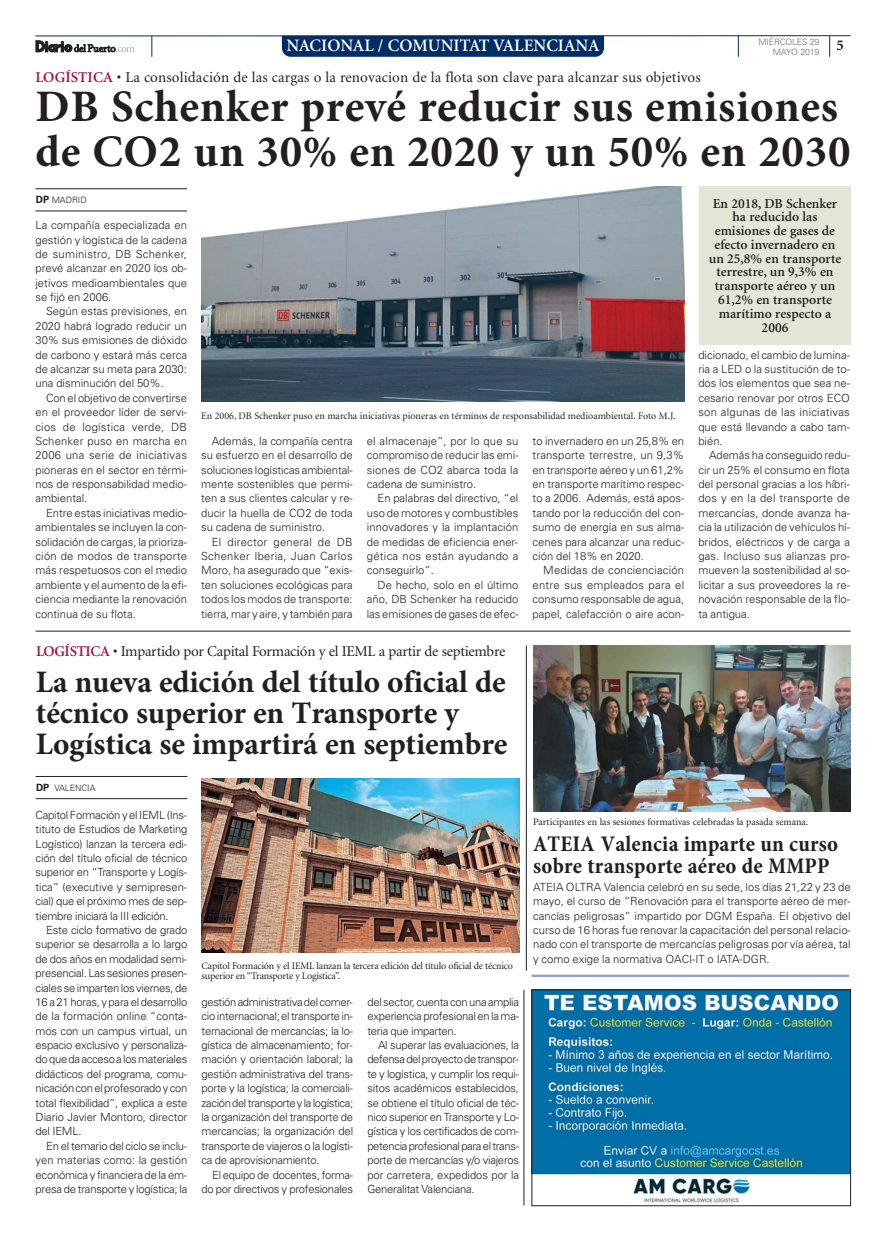
<style>
.page{position:relative;width:886px;height:1241px;background:#fff}
.page>*{position:absolute;margin:0;border:0;box-sizing:border-box;transform-origin:0 0}
.t1{font:700 45px/45px "Minion Pro";letter-spacing:.015em;color:#231f20}
.t2{font:700 31.25px/31.2px "Minion Pro";letter-spacing:-.005em;color:#231f20}
.t3{font:700 condensed 22.5px/22.5px "Minion Pro";letter-spacing:.01em;color:#231f20}
.t4{font:600 17.5px "Minion";color:#fff}
.t5{font:15px "Minion";letter-spacing:.01em;color:#231f20}
.t6{font:15px "Minion";letter-spacing:-.02em;color:#231f20}
.t7{font:700 15px "Minion";color:#231f20}
.t8{font:600 13.75px/13.8px "Minion";color:#231f20;text-align:center}
.t9{font:300 11.25px/14.4px "Univers";color:#231f20;text-align:justify}
.t10{font:300 11.25px/14.4px "Univers";letter-spacing:-.02em;color:#231f20;text-align:right}
.t11{font:10px "Minion";color:#231f20}
.t12{font:10px/10px "Minion";letter-spacing:-.02em;color:#231f20}
.t13{font:300 8.75px/9.2px "Univers";letter-spacing:-.015em;color:#6d6e70;text-align:right}
.t14{font:300 8.75px "Univers";color:#231f20}
.s1{font-weight:600;color:#a10e45}
.s2{font-weight:700;font-size:10px}
</style>
<div class="page">
<div style="left:282px;top:36px;width:322px;height:21px;background:#002d65"></div>
<svg style="left:738px;top:36px;width:1px;height:21px"></svg>
<svg style="left:829px;top:36px;width:1px;height:21px"></svg>
<svg style="left:152px;top:36px;width:1px;height:21px"></svg>
<hr style="left:35px;top:35px;width:815px;height:1px;background:#002d65">
<svg style="left:36px;top:41px;width:99px;height:12px"></svg>
<hr style="left:35px;top:630px;width:815px;height:1px;background:#231f20">
<hr style="left:524px;top:989px;width:1px;height:216px;background:#231f20">
<hr style="left:531px;top:974px;width:318px;height:2px;background:#99a3c4">
<hr style="left:35px;top:188px;width:152px;height:1px;background:#231f20">
<hr style="left:35px;top:211px;width:152px;height:1px;background:#231f20">
<img style="left:201px;top:187px;width:484px;height:214px">
<div style="left:699px;top:186px;width:151px;height:158px;background:#e3e5d7"></div>
<img style="left:534px;top:991px;width:315px;height:212px">
<div style="left:532px;top:989px;width:319px;height:216px;border:1px solid #231f20"></div>
<hr style="left:36px;top:776px;width:151px;height:1px;background:#231f20">
<hr style="left:36px;top:798px;width:151px;height:1px;background:#231f20">
<img style="left:201px;top:778px;width:318px;height:174px">
<hr style="left:526px;top:645px;width:1px;height:325px;background:#231f20">
<img style="left:533px;top:645px;width:318px;height:166px">
<p class="t13" style="left:758px;top:38px;width:62px">MIÉRCOLES 29<br>MAYO 2019</p>
<h3 class="t4" style="left:286px;top:39px;width:314px">NACIONAL / COMUNITAT VALENCIANA</h3>
<h3 class="t7" style="left:836px;top:39px;width:9px">5</h3>
<h3 class="t5" style="left:35px;top:71px;width:667px"><span class="s1">LOGÍSTICA</span> • La consolidación de las cargas o la renovacion de la flota son clave para alcanzar sus objetivos</h3>
<h1 class="t1" style="left:35px;top:88px;width:816px">DB Schenker prevé reducir sus emisiones de CO2 un 30% en 2020 y un 50% en 2030</h1>
<p class="t14" style="left:36px;top:197px;width:52px"><span class="s2">DP</span> MADRID</p>
<p class="t9" style="left:35px;top:219px;width:153px">La compañía especializada en gestión y logística de la cadena de suministro, DB Schenker, prevé alcanzar en 2020 los ob&shy;jetivos medioambientales que se fijó en 2006.</p>
<p class="t9" style="left:35px;top:305px;width:153px;text-indent:11px">Según estas previsiones, en 2020 habrá logrado reducir un 30% sus emisiones de dióxido de carbono y estará más cerca de alcanzar su meta para 2030: una disminución del 50%.</p>
<p class="t9" style="left:35px;top:391px;width:153px;text-indent:11px">Con el objetivo de convertirse en el proveedor líder de servi&shy;cios de logística verde, DB Schenker puso en marcha en 2006 una serie de iniciativas pioneras en el sector en térmi&shy;nos de responsabilidad medio&shy;ambiental.</p>
<p class="t9" style="left:35px;top:506px;width:153px;text-indent:11px">Entre estas iniciativas medio&shy;ambientales se incluyen la con&shy;solidación de cargas, la prioriza&shy;ción de modos de transporte más respetuosos con el medio ambiente y el aumento de la efi&shy;ciencia mediante la renovación continua de su flota.</p>
<p class="t11" style="left:201px;top:411px;width:476px">En 2006, DB Schenker puso en marcha iniciativas pioneras en términos de responsabilidad medioambiental. Foto M.J.</p>
<p class="t9" style="left:201px;top:434px;width:153px;text-indent:11px">Además, la compañía centra su esfuerzo en el desarrollo de soluciones logísticas ambiental&shy;mente sostenibles que permi&shy;ten a sus clientes calcular y re&shy;ducir la huella de CO2 de toda su cadena de suministro.</p>
<p class="t9" style="left:201px;top:535px;width:153px;text-indent:11px">El director general de DB Schenker Iberia, Juan Carlos Moro, ha asegurado que “exis&shy;ten soluciones ecológicas para todos los modos de transporte: tierra, mar y aire, y también para</p>
<p class="t9" style="left:367px;top:434px;width:153px">el almacenaje”, por lo que su compromiso de reducir las emi&shy;siones de CO2 abarca toda la cadena de suministro.</p>
<p class="t9" style="left:367px;top:492px;width:153px;text-indent:11px">En palabras del directivo, “el uso de motores y combustibles innovadores y la implantación de medidas de eficiencia ener&shy;gética nos están ayudando a conseguirlo”.</p>
<p class="t9" style="left:367px;top:578px;width:153px;text-indent:11px">De hecho, solo en el último año, DB Schenker ha reducido las emisiones de gases de efec-</p>
<p class="t9" style="left:533px;top:434px;width:153px">to invernadero en un 25,8% en transporte terrestre, un 9,3% en transporte aéreo y un 61,2% en transporte marítimo respec&shy;to a 2006. Además, está apos&shy;tando por la reducción del con&shy;sumo de energía en sus alma&shy;cenes para alcanzar una reduc&shy;ción del 18% en 2020.</p>
<p class="t9" style="left:533px;top:564px;width:153px;text-indent:11px">Medidas de concienciación entre sus empleados para el consumo responsable de agua, papel, calefacción o aire acon-</p>
<h3 class="t6" style="left:36px;top:645px;width:471px"><span class="s1">LOGÍSTICA</span> • Impartido por Capital Formación y el IEML a partir de septiembre</h3>
<h2 class="t2" style="left:36px;top:668px;width:473px">La nueva edición del título oficial de técnico superior en Transporte y<br>Logística se impartirá en septiembre</h2>
<p class="t14" style="left:36px;top:784px;width:61px"><span class="s2">DP</span> VALENCIA</p>
<p class="t8" style="left:709px;top:197px;width:134px">En 2018, DB Schenker ha reducido las emisiones de gases de efecto invernadero en un 25,8% en transporte terrestre, un 9,3% en transporte aéreo y un<br>61,2% en transporte marítimo respecto a<br>2006</p>
<p class="t9" style="left:698px;top:348px;width:153px">dicionado, el cambio de lumina&shy;ria a LED o la sustitución de to&shy;dos los elementos que sea ne&shy;cesario renovar por otros ECO son algunas de las iniciativas que está llevando a cabo tam&shy;bién.</p>
<p class="t9" style="left:698px;top:449px;width:153px;text-indent:11px">Además ha conseguido redu&shy;cir un 25% el consumo en flota del personal gracias a los híbri&shy;dos y en la del transporte de mercancías, donde avanza ha&shy;cia la utilización de vehículos hí&shy;bridos, eléctricos y de carga a gas. Incluso sus alianzas pro&shy;mueven la sostenibilidad al so&shy;licitar a sus proveedores la re&shy;novación responsable de la flo&shy;ta antigua.</p>
<p class="t9" style="left:36px;top:808px;width:153px">Capitol Formación y el IEML (Ins&shy;tituto de Estudios de Marketing Logístico) lanzan la tercera edi&shy;ción del título oficial de técnico superior en “Transporte y Logís&shy;tica” (executive y semipresen&shy;cial) que el próximo mes de sep&shy;tiembre iniciará la III edición.</p>
<p class="t9" style="left:36px;top:923px;width:153px;text-indent:11px">Este ciclo formativo de grado superior se desarrolla a lo largo de dos años en modalidad semi&shy;presencial. Las sesiones presen&shy;ciales se imparten los viernes, de 16 a 21 horas, y para el desarrollo de la formación online “conta&shy;mos con un campus virtual, un espacio exclusivo y personaliza&shy;do que da acceso a los materiales didácticos del programa, comu&shy;nicación con el profesorado y con total flexibilidad”, explica a este Diario Javier Montoro, director del IEML.</p>
<p class="t9" style="left:36px;top:1139px;width:153px;text-indent:11px">En el temario del ciclo se inclu&shy;yen materias como: la gestión económica y financiera de la em&shy;presa de transporte y logística; la</p>
<p class="t12" style="left:201px;top:961px;width:313px">Capitol Formación y el IEML lanzan la tercera edición del título oficial de técnico superior en “Transporte y Logística”.</p>
<p class="t9" style="left:201px;top:995px;width:153px">gestión administrativa del comer&shy;cio internacional; el transporte in&shy;ternacional de mercancías; la lo&shy;gística de almacenamiento; for&shy;mación y orientación laboral; la gestión administrativa del trans&shy;porte y la logística; la comerciali&shy;zación del transporte y la logística; la organización del transporte de mercancías; la organización del transporte de viajeros o la logísti&shy;ca de aprovisionamiento.</p>
<p class="t10" style="left:202px;top:1168px;width:153px">El equipo de docentes, forma&shy;do por directivos y profesionales</p>
<p class="t9" style="left:367px;top:995px;width:153px">del sector, cuenta con una amplia experiencia profesional en la ma&shy;teria que imparten.</p>
<p class="t9" style="left:367px;top:1038px;width:153px;text-indent:11px">Al superar las evaluaciones, la defensa del proyecto de transpor&shy;te y logística, y cumplir los requi&shy;sitos académicos establecidos, se obtiene el título oficial de téc&shy;nico superior en Transporte y Lo&shy;gística y los certificados de com&shy;petencia profesional para el trans&shy;porte de mercancías y/o viajeros por carretera, expedidos por la Generalitat Valenciana.</p>
<p class="t11" style="left:533px;top:817px;width:277px">Participantes en las sesiones formativas celebradas la pasada semana.</p>
<h3 class="t3" style="left:533px;top:831px;width:306px">ATEIA Valencia imparte un curso sobre transporte aéreo de MMPP</h3>
<p class="t9" style="left:533px;top:880px;width:319px">ATEIA OLTRA Valencia celebró en su sede, los días 21,22 y 23 de mayo, el curso de “Renovación para el transporte aéreo de mer&shy;cancías peligrosas” impartido por DGM España. El objetivo del curso de 16 horas fue renovar la capacitación del personal relacio&shy;nado con el transporte de mercancías peligrosas por vía aérea, tal y como exige la normativa OACI-IT o IATA-DGR.</p>
</div>
